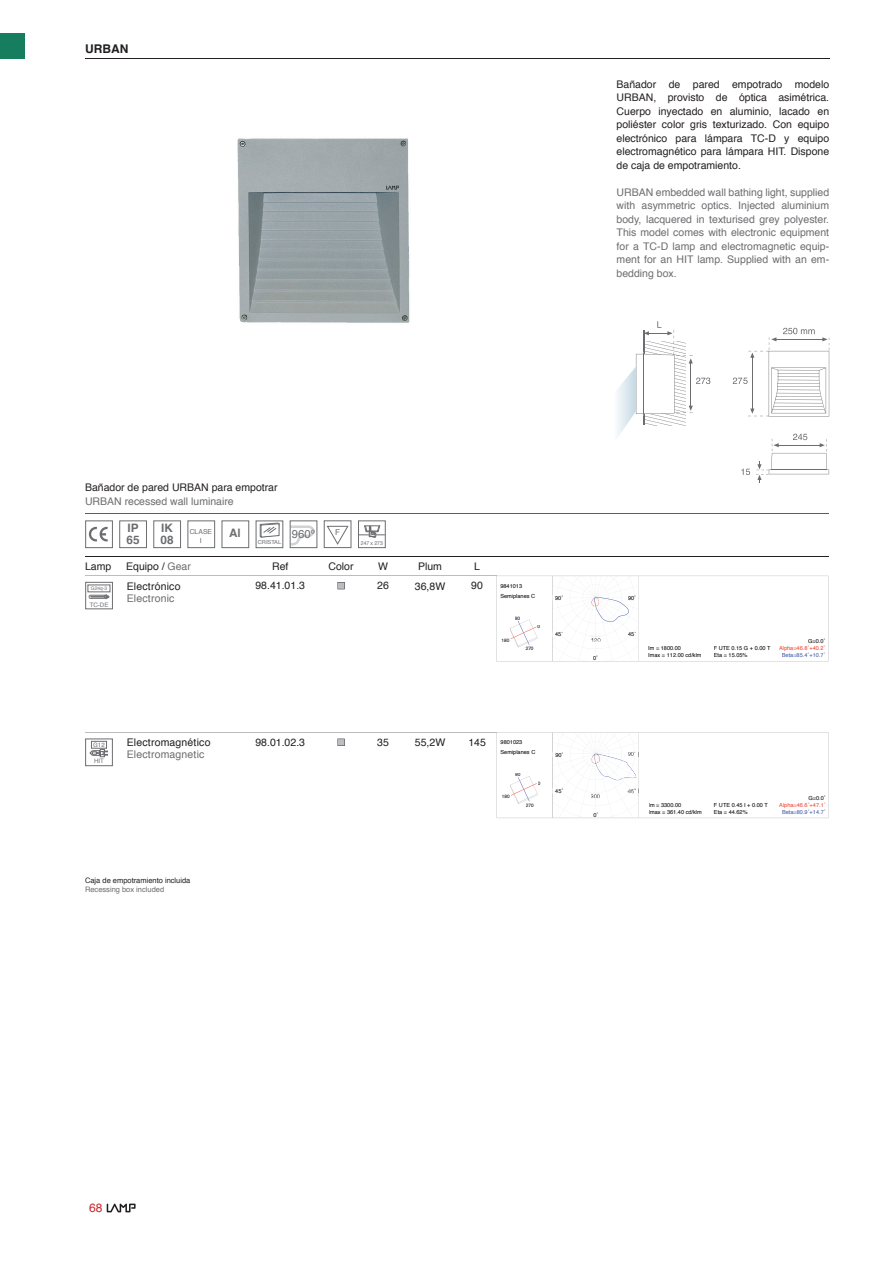
<style>
.page{position:relative;width:893px;height:1263px;background:#fff}
.page>*{position:absolute;margin:0;border:0;box-sizing:border-box;transform-origin:0 0}
.t1{font:700 12px "Helvetica";color:#231f20}
.t2{font:12px "Helvetica";color:#d1232a}
.t3{font:700 11.7px/11.7px "Helvetica";color:#6c6d70}
.t4{font:11.4px "Helvetica";color:#6c6d70}
.t5{font:10.5px/13.5px "Helvetica";color:#231f20;text-align:justify}
.t6{font:10.5px/13.5px "Helvetica";color:#6c6d70;text-align:justify}
.t7{font:10.5px "Helvetica";letter-spacing:.02em;color:#231f20}
.t8{font:10.5px "Helvetica";letter-spacing:.02em;color:#6c6d70}
.t9{font:8.1px "Helvetica";color:#6c6d70}
.t10{font:7.5px "Helvetica";color:#231f20}
.t11{font:7.5px "Helvetica";color:#6c6d70}
.t12{font:6.9px/9.1px "Helvetica";color:#6c6d70;text-align:center}
.t13{font:6.15px "Helvetica";color:#6c6d70}
.t14{font:5.55px/7.1px "Helvetica";color:#000}
.t15{font:5.55px "Helvetica";color:#ef3e2a}
.t16{font:5.55px "Helvetica";color:#3b57a6}
.t17{font:5.4px "Helvetica";color:#6c6d70;scale:1.05 1}
.t18{font:5.4px "Helvetica";color:#6c6d70;scale:.92 1}
.t19{font:4.8px "Helvetica";color:#000}
.t20{font:4.8px "Helvetica";color:#6c6d70}
.s1{color:#6c6d70}
</style>
<div class="page">
<div style="left:0;top:33px;width:25px;height:25px;background:#167d5e"></div>
<hr style="left:85px;top:58px;width:744px;height:1px;background:#231f20">
<svg style="left:107px;top:1204px;width:29px;height:8px"></svg>
<img style="left:237px;top:138px;width:173px;height:185px">
<hr style="left:85px;top:556px;width:744px;height:1px;background:#231f20">
<hr style="left:85px;top:513px;width:744px;height:1px;background:#ee1d23">
<hr style="left:85px;top:575px;width:373px;height:1px;background:#bcbdc0">
<hr style="left:458px;top:575px;width:38px;height:1px;background:#bcbdc0">
<svg style="left:89px;top:595px;width:21px;height:4px"></svg>
<div style="left:85px;top:582px;width:28px;height:27px;border:1px solid #6c6d70"></div>
<div style="left:88px;top:585px;width:22px;height:7px;border:1px solid #6c6d70"></div>
<svg style="left:337px;top:582px;width:8px;height:7px"></svg>
<hr style="left:85px;top:732px;width:373px;height:1px;background:#bcbdc0">
<hr style="left:458px;top:732px;width:38px;height:1px;background:#bcbdc0">
<div style="left:85px;top:738px;width:28px;height:28px;border:1px solid #6c6d70"></div>
<svg style="left:89px;top:749px;width:19px;height:8px"></svg>
<div style="left:91px;top:741px;width:16px;height:7px;border:1px solid #6c6d70"></div>
<svg style="left:337px;top:739px;width:8px;height:7px"></svg>
<svg style="left:221px;top:520px;width:131px;height:29px"></svg>
<svg style="left:85px;top:520px;width:62px;height:29px"></svg>
<div style="left:153px;top:520px;width:28px;height:28px;border:1px solid #6c6d70"></div>
<div style="left:187px;top:520px;width:28px;height:28px;border:1px solid #6c6d70"></div>
<div style="left:358px;top:520px;width:28px;height:28px;border:1px solid #6c6d70"></div>
<svg style="left:359px;top:525px;width:26px;height:12px"></svg>
<svg style="left:741px;top:469px;width:9px;height:6px"></svg>
<svg style="left:756px;top:434px;width:73px;height:49px"></svg>
<svg style="left:617px;top:321px;width:93px;height:116px"></svg>
<svg style="left:496px;top:576px;width:332px;height:86px"></svg>
<svg style="left:496px;top:732px;width:333px;height:86px"></svg>
<svg style="left:733px;top:328px;width:97px;height:89px"></svg>
<img style="left:591px;top:597px;width:10px;height:45px">
<img style="left:690px;top:602px;width:31px;height:38px">
<img style="left:591px;top:754px;width:26px;height:44px">
<img style="left:617px;top:752px;width:100px;height:41px">
<p class="t1" style="left:85px;top:43px;width:45px">URBAN</p>
<p class="t5" style="left:616px;top:78px;width:214px">Bañador de pared empotrado modelo URBAN, provisto de óptica asimétrica.<br>Cuerpo inyectado en aluminio, lacado en poliéster color gris texturizado. Con equipo electrónico para lámpara TC-D y equipo electromagnético para lámpara HIT. Dispone de caja de empotramiento.</p>
<p class="t6" style="left:616px;top:186px;width:214px">URBAN embedded wall bathing light, supplied with asymmetric optics. Injected aluminium body, lacquered in texturised grey polyester.<br>This model comes with electronic equipment for a TC-D lamp and electromagnetic equip&shy;ment for an HIT lamp. Supplied with an em&shy;bedding box.</p>
<p class="t5" style="left:85px;top:482px;width:194px">Bañador de pared URBAN para empotrar</p>
<p class="t6" style="left:85px;top:495px;width:150px">URBAN recessed wall luminaire</p>
<p class="t3" style="left:127px;top:523px;width:15px">IP<br>65</p>
<p class="t3" style="left:161px;top:523px;width:15px">IK<br>08</p>
<p class="t12" style="left:190px;top:527px;width:24px">CLASE<br>I</p>
<p class="t3" style="left:229px;top:528px;width:13px">Al</p>
<p class="t17" style="left:258px;top:540px;width:24px">CRISTAL</p>
<p class="t4" style="left:292px;top:529px;width:25px">960º</p>
<p class="t9" style="left:335px;top:529px;width:6px">F</p>
<p class="t18" style="left:361px;top:541px;width:25px">247 x 273</p>
<p class="t5" style="left:126px;top:560px;width:66px">Equipo / <span class="s1">Gear</span></p>
<p class="t5" style="left:85px;top:560px;width:28px">Lamp</p>
<p class="t5" style="left:272px;top:560px;width:18px">Ref</p>
<p class="t5" style="left:328px;top:560px;width:27px">Color</p>
<p class="t5" style="left:378px;top:560px;width:11px">W</p>
<p class="t5" style="left:418px;top:560px;width:25px">Plum</p>
<p class="t5" style="left:474px;top:560px;width:7px">L</p>
<p class="t13" style="left:90px;top:602px;width:20px">TC-DE</p>
<p class="t7" style="left:127px;top:581px;width:55px">Electrónico</p>
<p class="t8" style="left:127px;top:594px;width:49px">Electronic</p>
<p class="t20" style="left:91px;top:586px;width:18px">G24q-3</p>
<p class="t5" style="left:255px;top:580px;width:51px">98.41.01.3</p>
<p class="t5" style="left:377px;top:580px;width:13px">26</p>
<p class="t5" style="left:415px;top:580px;width:32px">36,8W</p>
<p class="t5" style="left:471px;top:580px;width:13px">90</p>
<p class="t14" style="left:500px;top:581px;width:36px;line-height:10.2px">9841013<br>Semiplanes C</p>
<p class="t14" style="left:555px;top:595px;width:10px">90˚</p>
<p class="t14" style="left:628px;top:595px;width:10px">90˚</p>
<p class="t19" style="left:515px;top:616px;width:7px">90</p>
<p class="t19" style="left:502px;top:638px;width:9px">180</p>
<p class="t19" style="left:538px;top:625px;width:4px">0</p>
<p class="t19" style="left:526px;top:647px;width:9px">270</p>
<p class="t14" style="left:555px;top:631px;width:10px">45˚</p>
<p class="t14" style="left:628px;top:631px;width:10px">45˚</p>
<p class="t14" style="left:593px;top:655px;width:6px">0˚</p>
<p class="t14" style="left:648px;top:645px;width:55px">Im = 1800.00<br>Imax = 112.00 cd/klm</p>
<p class="t14" style="left:714px;top:645px;width:58px">F UTE 0.15 G + 0.00 T<br>Eta = 15.05%</p>
<p class="t14" style="left:808px;top:638px;width:19px">G=0.0˚</p>
<p class="t15" style="left:779px;top:646px;width:48px">Alpha=46.8˚+40.2˚</p>
<p class="t16" style="left:782px;top:653px;width:45px">Beta=85.4˚+10.7˚</p>
<p class="t5" style="left:127px;top:736px;width:85px">Electromagnético</p>
<p class="t6" style="left:127px;top:749px;width:79px">Electromagnetic</p>
<p class="t13" style="left:93px;top:742px;width:13px">G12</p>
<p class="t5" style="left:255px;top:736px;width:51px">98.01.02.3</p>
<p class="t5" style="left:377px;top:736px;width:13px">35</p>
<p class="t5" style="left:415px;top:737px;width:32px">55,2W</p>
<p class="t5" style="left:468px;top:736px;width:19px">145</p>
<p class="t13" style="left:94px;top:759px;width:11px">HIT</p>
<p class="t14" style="left:500px;top:738px;width:36px;line-height:10.2px">9801023<br>Semiplanes C</p>
<p class="t14" style="left:555px;top:752px;width:10px">90˚</p>
<p class="t19" style="left:515px;top:773px;width:7px">90</p>
<p class="t19" style="left:502px;top:794px;width:9px">180</p>
<p class="t19" style="left:538px;top:781px;width:4px">0</p>
<p class="t19" style="left:526px;top:803px;width:9px">270</p>
<p class="t14" style="left:555px;top:788px;width:10px">45˚</p>
<p class="t10" style="left:85px;top:877px;width:107px">Caja de empotramiento incluida</p>
<p class="t11" style="left:85px;top:886px;width:81px">Recessing box included</p>
<p class="t14" style="left:593px;top:812px;width:6px">0˚</p>
<p class="t14" style="left:648px;top:802px;width:55px">Im = 3300.00<br>Imax = 361.40 cd/klm</p>
<p class="t14" style="left:714px;top:802px;width:55px">F UTE 0.45 I + 0.00 T<br>Eta = 44.62%</p>
<p class="t14" style="left:808px;top:795px;width:19px">G=0.0˚</p>
<p class="t15" style="left:779px;top:803px;width:48px">Alpha=46.6˚+47.1˚</p>
<p class="t16" style="left:782px;top:810px;width:45px">Beta=80.9˚+14.7˚</p>
<p class="t2" style="left:89px;top:1203px;width:15px">68</p>
</div>
